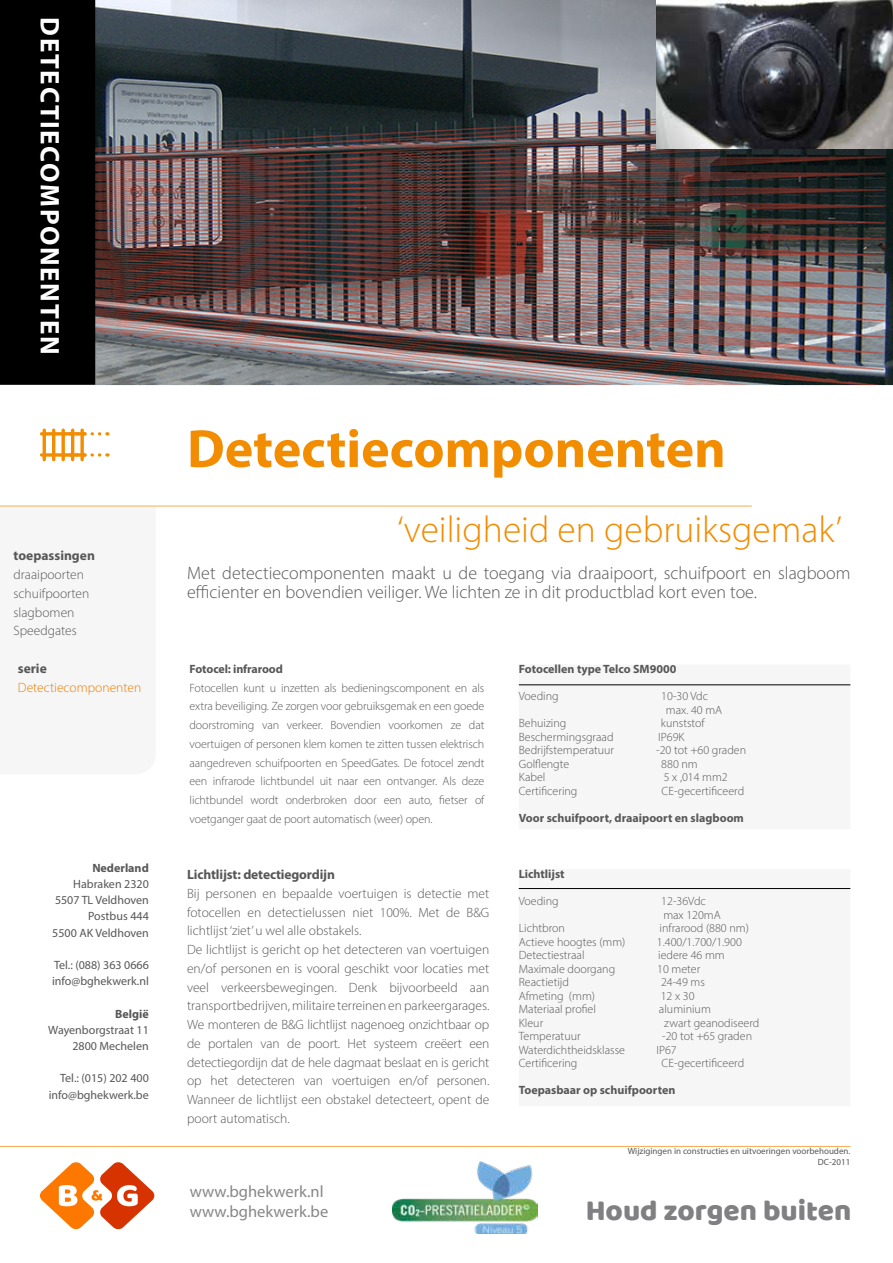
<style>
.page{position:relative;width:893px;height:1263px;background:#fff}
.page>*{position:absolute;margin:0;border:0;box-sizing:border-box;transform-origin:0 0}
.t1{font:700 54px "Myriad Pro";color:#f28c00}
.t2{font:300 37.5px "Myriad Pro";color:#f28c00}
.t3{font:29.7px "Baloo";color:#808083}
.t4{font:700 27px "Myriad Pro";letter-spacing:.06em;color:#fff}
.t5{font:300 18px/18.8px "Myriad Pro";color:#575756}
.t6{font:16.5px/19.5px "Myriad Pro";color:#878787}
.t7{font:300 13.5px/18.8px "Myriad Pro";color:#575757}
.t8{font:700 13.5px "Myriad Pro";letter-spacing:-.01em;color:#575757}
.t9{font:300 13.5px "Myriad Pro";color:#ef7d00}
.t10{font:300 12px/18.8px "Myriad Pro";color:#575757}
.t11{font:12px/16.2px "Myriad Pro";color:#575757;text-align:right}
.t12{font:700 12px "Myriad Pro";color:#575757}
.t13{font:9px/10.8px "Myriad Pro";color:#575757;text-align:right}
</style>
<div class="page">
<svg style="left:40px;top:1162px;width:115px;height:67px"></svg>
<div style="left:0;top:0;width:102px;height:385px;background:#000"></div>
<svg style="left:0;top:384px;width:893px;height:122px"></svg>
<hr style="left:0;top:506px;width:752px;height:1px;background:#f7aa4e">
<hr style="left:0;top:1146px;width:850px;height:1px;background:#f7aa4e">
<hr style="left:43px;top:430px;width:3px;height:30px;background:#f28c00">
<hr style="left:52px;top:430px;width:3px;height:30px;background:#f28c00">
<hr style="left:62px;top:430px;width:3px;height:30px;background:#f28c00">
<hr style="left:71px;top:430px;width:3px;height:30px;background:#f28c00">
<svg style="left:80px;top:430px;width:4px;height:30px"></svg>
<svg style="left:42px;top:453px;width:20px;height:4px"></svg>
<svg style="left:65px;top:453px;width:35px;height:4px"></svg>
<hr style="left:42px;top:432px;width:43px;height:3px;background:#f28c00">
<svg style="left:65px;top:432px;width:35px;height:3px"></svg>
<svg style="left:519px;top:685px;width:331px;height:1px"></svg>
<img style="left:393px;top:1161px;width:144px;height:72px">
<img style="left:96px;top:356px;width:797px;height:28px">
<img style="left:96px;top:0;width:797px;height:356px">
<hr style="left:519px;top:684px;width:331px;height:1px;background:#000">
<img style="left:657px;top:0;width:236px;height:149px">
<svg style="left:519px;top:889px;width:331px;height:1px"></svg>
<hr style="left:519px;top:888px;width:331px;height:1px;background:#000">
<h3 class="t4" style="left:68px;top:17px;width:339px;rotate:90deg">DETECTIECOMPONENTEN</h3>
<p class="t8" style="left:14px;top:547px;width:83px">toepassingen</p>
<p class="t7" style="left:14px;top:565px;width:77px">draaipoorten schuifpoorten slagbomen<br>Speedgates</p>
<p class="t8" style="left:18px;top:659px;width:30px">serie</p>
<p class="t9" style="left:18px;top:679px;width:125px">Detectiecomponenten</p>
<p class="t12" style="left:92px;top:860px;width:58px">Nederland</p>
<p class="t11" style="left:52px;top:876px;width:98px">Habraken 2320<br>5507 TL Veldhoven<br>Postbus 444<br>5500 AK Veldhoven</p>
<p class="t11" style="left:52px;top:957px;width:98px;text-align:left">Tel.: (088) 363 0666 info@bghekwerk.nl</p>
<p class="t12" style="left:115px;top:1006px;width:35px">België</p>
<p class="t11" style="left:48px;top:1021px;width:102px">Wayenborgstraat 11<br>2800 Mechelen</p>
<p class="t11" style="left:49px;top:1070px;width:102px">Tel.: (015) 202 400 info@bghekwerk.be</p>
<h1 class="t1" style="left:187px;top:413px;width:540px">Detectiecomponenten</h1>
<h2 class="t2" style="left:397px;top:506px;width:446px">‘veiligheid en gebruiksgemak’</h2>
<h3 class="t5" style="left:187px;top:563px;width:665px">Met detectiecomponenten maakt u de toegang via draaipoort, schuifpoort en slagboom efficienter en bovendien veiliger. We lichten ze in dit productblad kort even toe.</h3>
<p class="t12" style="left:190px;top:661px;width:95px">Fotocel: infrarood</p>
<p class="t10" style="left:190px;top:678px;width:296px;text-align:justify">Fotocellen kunt u inzetten als bedieningscomponent en als extra beveiliging. Ze zorgen voor gebruiksgemak en een goede doorstroming van verkeer. Bovendien voorkomen ze dat voertuigen of personen klem komen te zitten tussen elektrisch aangedreven schuifpoorten en SpeedGates. De fotocel zendt een infrarode lichtbundel uit naar een ontvanger. Als deze lichtbundel wordt onderbroken door een auto, fietser of voetganger gaat de poort automatisch (weer) open.</p>
<p class="t8" style="left:187px;top:866px;width:149px">Lichtlijst: detectiegordijn</p>
<p class="t7" style="left:187px;top:884px;width:304px">Bij personen en bepaalde voertuigen is detectie met fotocellen en detectielussen niet 100%. Met de B&amp;G lichtlijst ‘ziet’ u wel alle obstakels.<br>De lichtlijst is gericht op het detecteren van voertuigen en/of personen en is vooral geschikt voor locaties met veel verkeersbewegingen. Denk bijvoorbeeld aan transportbedrijven, militaire terreinen en parkeergarages.<br>We monteren de B&amp;G lichtlijst nagenoeg onzichtbaar op de portalen van de poort. Het systeem creëert een detectiegordijn dat de hele dagmaat beslaat en is gericht op het detecteren van voertuigen en/of personen.<br>Wanneer de lichtlijst een obstakel detecteert, opent de poort automatisch.</p>
<h3 class="t6" style="left:190px;top:1182px;width:140px">www.bghekwerk.nl www.bghekwerk.be</h3>
<p class="t12" style="left:519px;top:662px;width:159px">Fotocellen type Telco SM9000</p>
<p class="t10" style="left:519px;top:687px;width:41px">Voeding</p>
<p class="t10" style="left:666px;top:690px;width:58px;line-height:13.5px;text-indent:-5px">10-30 Vdc max. 40 mA</p>
<p class="t10" style="left:519px;top:714px;width:49px">Behuizing</p>
<p class="t10" style="left:661px;top:714px;width:45px">kunststof</p>
<p class="t10" style="left:519px;top:727px;width:96px">Beschermingsgraad</p>
<p class="t10" style="left:658px;top:727px;width:28px">IP69K</p>
<p class="t10" style="left:519px;top:741px;width:97px">Bedrijfstemperatuur</p>
<p class="t10" style="left:656px;top:741px;width:91px">-20 tot +60 graden</p>
<p class="t10" style="left:519px;top:754px;width:52px">Golflengte</p>
<p class="t10" style="left:661px;top:754px;width:38px">880 nm</p>
<p class="t10" style="left:519px;top:768px;width:28px">Kabel</p>
<p class="t10" style="left:664px;top:768px;width:66px">5 x ,014 mm2</p>
<p class="t10" style="left:519px;top:781px;width:60px">Certificering</p>
<p class="t10" style="left:662px;top:781px;width:84px">CE-gecertificeerd</p>
<p class="t12" style="left:519px;top:810px;width:227px">Voor schuifpoort, draaipoort en slagboom</p>
<p class="t12" style="left:519px;top:866px;width:47px">Lichtlijst</p>
<p class="t10" style="left:519px;top:891px;width:41px">Voeding</p>
<p class="t10" style="left:661px;top:894px;width:61px;line-height:13.5px">12-36Vdc max 120mA</p>
<p class="t10" style="left:519px;top:918px;width:48px">Lichtbron</p>
<p class="t10" style="left:660px;top:918px;width:91px">infrarood (880 nm)</p>
<p class="t10" style="left:519px;top:932px;width:108px">Actieve hoogtes (mm)</p>
<p class="t10" style="left:657px;top:932px;width:86px">1.400/1.700/1.900</p>
<p class="t10" style="left:519px;top:945px;width:67px">Detectiestraal</p>
<p class="t10" style="left:658px;top:945px;width:68px">iedere 46 mm</p>
<p class="t10" style="left:519px;top:959px;width:98px">Maximale doorgang</p>
<p class="t10" style="left:657px;top:959px;width:44px">10 meter</p>
<p class="t10" style="left:519px;top:972px;width:52px">Reactietijd</p>
<p class="t10" style="left:661px;top:972px;width:45px">24-49 ms</p>
<p class="t10" style="left:519px;top:986px;width:78px">Afmeting (mm)</p>
<p class="t10" style="left:661px;top:986px;width:35px">12 x 30</p>
<p class="t10" style="left:519px;top:999px;width:79px">Materiaal profiel</p>
<p class="t10" style="left:659px;top:999px;width:53px">aluminium</p>
<p class="t10" style="left:519px;top:1013px;width:26px">Kleur</p>
<p class="t10" style="left:664px;top:1013px;width:97px">zwart geanodiseerd</p>
<p class="t10" style="left:519px;top:1026px;width:63px">Temperatuur</p>
<p class="t10" style="left:662px;top:1026px;width:91px">-20 tot +65 graden</p>
<p class="t10" style="left:519px;top:1040px;width:108px">Waterdichtheidsklasse</p>
<p class="t10" style="left:656px;top:1040px;width:22px">IP67</p>
<p class="t10" style="left:519px;top:1053px;width:60px">Certificering</p>
<p class="t10" style="left:662px;top:1053px;width:84px">CE-gecertificeerd</p>
<p class="t12" style="left:519px;top:1082px;width:158px">Toepasbaar op schuifpoorten</p>
<p class="t13" style="left:628px;top:1145px;width:224px">Wijzigingen in constructies en uitvoeringen voorbehouden.<br>DC-2011</p>
<h3 class="t3" style="left:586px;top:1192px;width:267px">Houd zorgen buiten</h3>
</div>
